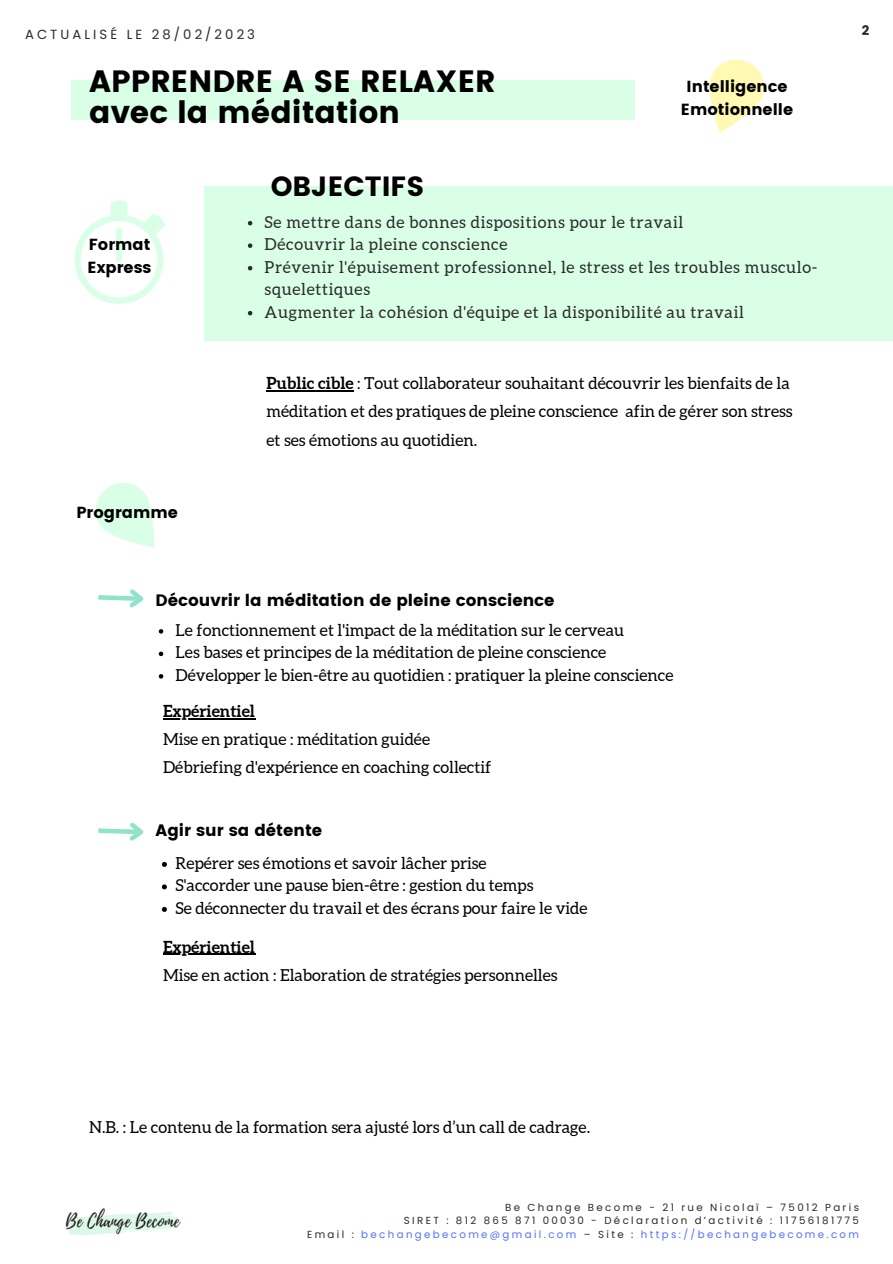
<style>
.page{position:relative;width:893px;height:1264px;background:#fff}
.page>*{position:absolute;margin:0;border:0;box-sizing:border-box;transform-origin:0 0}
.t1{font:30.75px/31.5px "Poppins";color:#000}
.t2{font:27.75px "Poppins";color:#000}
.t3{font:16.5px/22.5px "Aleo";color:#000}
.t4{font:16.5px/22.5px "Aleo";letter-spacing:.04em;color:#2a2a2a}
.t5{font:16.5px "Poppins";color:#000}
.t6{font:700 16.5px "Aleo";color:#000}
.t7{font:16.05px/23.5px "Poppins";color:#000;text-align:center}
.t8{font:13.2px "Poppins";letter-spacing:.23em;color:#2a2a2a}
.t9{font:700 13.2px "Poppins";color:#2a2a2a}
.t10{font:10.2px/13.6px "Poppins";letter-spacing:.23em;color:#2a2a2a;text-align:right}
.s1{font-weight:700}
.s2{color:#5271ff}
</style>
<div class="page">
<div style="left:204px;top:187px;width:688px;height:154px;background:#daffe7"></div>
<img style="left:65px;top:1208px;width:116px;height:28px">
<div style="left:71px;top:80px;width:563px;height:39px;background:#daffe7"></div>
<svg style="left:96px;top:483px;width:59px;height:65px"></svg>
<hr style="left:163px;top:718px;width:92px;height:1px;background:#000">
<svg style="left:159px;top:629px;width:4px;height:4px"></svg>
<svg style="left:159px;top:651px;width:4px;height:5px"></svg>
<svg style="left:159px;top:674px;width:4px;height:4px"></svg>
<svg style="left:98px;top:589px;width:46px;height:19px"></svg>
<svg style="left:162px;top:862px;width:5px;height:5px"></svg>
<svg style="left:162px;top:884px;width:5px;height:5px"></svg>
<svg style="left:162px;top:906px;width:5px;height:5px"></svg>
<hr style="left:163px;top:953px;width:92px;height:1px;background:#000">
<svg style="left:98px;top:822px;width:46px;height:19px"></svg>
<hr style="left:266px;top:390px;width:88px;height:1px;background:#000">
<svg style="left:248px;top:221px;width:4px;height:4px"></svg>
<svg style="left:248px;top:243px;width:4px;height:5px"></svg>
<svg style="left:248px;top:266px;width:4px;height:4px"></svg>
<svg style="left:248px;top:311px;width:4px;height:4px"></svg>
<svg style="left:709px;top:59px;width:55px;height:74px"></svg>
<svg style="left:74px;top:200px;width:91px;height:104px"></svg>
<p class="t8" style="left:25px;top:25px;width:231px">ACTUALISÉ LE 28/02/2023</p>
<h1 class="t1" style="left:89px;top:66px;width:408px">APPRENDRE A SE RELAXER avec la méditation</h1>
<h2 class="t2" style="left:271px;top:170px;width:155px">OBJECTIFS</h2>
<p class="t7" style="left:681px;top:74px;width:114px">Intelligence<br>Emotionnelle</p>
<p class="t7" style="left:88px;top:232px;width:65px;text-align:left">Format<br>Express</p>
<p class="t7" style="left:76px;top:501px;width:103px">Programme</p>
<p class="t4" style="left:264px;top:210px;width:554px">Se mettre dans de bonnes dispositions pour le travail<br>Découvrir la pleine conscience<br>Prévenir l'épuisement professionnel, le stress et les troubles musculo&shy;squelettiques<br>Augmenter la cohésion d'équipe et la disponibilité au travail</p>
<p class="t3" style="left:266px;top:369px;width:527px;line-height:28px"><span class="s1">Public cible</span> : Tout collaborateur souhaitant découvrir les bienfaits de la méditation et des pratiques de pleine conscience afin de gérer son stress et ses émotions au quotidien.</p>
<p class="t5" style="left:156px;top:590px;width:400px">Découvrir la méditation de pleine conscience</p>
<p class="t3" style="left:175px;top:618px;width:499px">Le fonctionnement et l'impact de la méditation sur le cerveau<br>Les bases et principes de la méditation de pleine conscience<br>Développer le bien-être au quotidien : pratiquer la pleine conscience</p>
<p class="t6" style="left:163px;top:701px;width:93px">Expérientiel</p>
<p class="t3" style="left:163px;top:725px;width:330px;line-height:28px">Mise en pratique : méditation guidée<br>Débriefing d'expérience en coaching collectif</p>
<p class="t5" style="left:156px;top:820px;width:168px">Agir sur sa détente</p>
<p class="t3" style="left:175px;top:851px;width:413px">Repérer ses émotions et savoir lâcher prise<br>S'accorder une pause bien-être : gestion du temps<br>Se déconnecter du travail et des écrans pour faire le vide</p>
<p class="t6" style="left:163px;top:937px;width:93px">Expérientiel</p>
<p class="t3" style="left:163px;top:963px;width:396px">Mise en action : Elaboration de stratégies personnelles</p>
<p class="t9" style="left:861px;top:22px;width:9px">2</p>
<p class="t3" style="left:89px;top:1115px;width:502px">N.B. : Le contenu de la formation sera ajusté lors d’un call de cadrage.</p>
<p class="t10" style="left:307px;top:1200px;width:553px">Be Change Become - 21 rue Nicolaï – 75012 Paris<br>SIRET : 812 865 871 00030 - Déclaration d’activité : 11756181775<br>Email : <span class="s2">bechangebecome@gmail.com</span> – Site : <span class="s2">https://bechangebecome.com</span></p>
</div>
